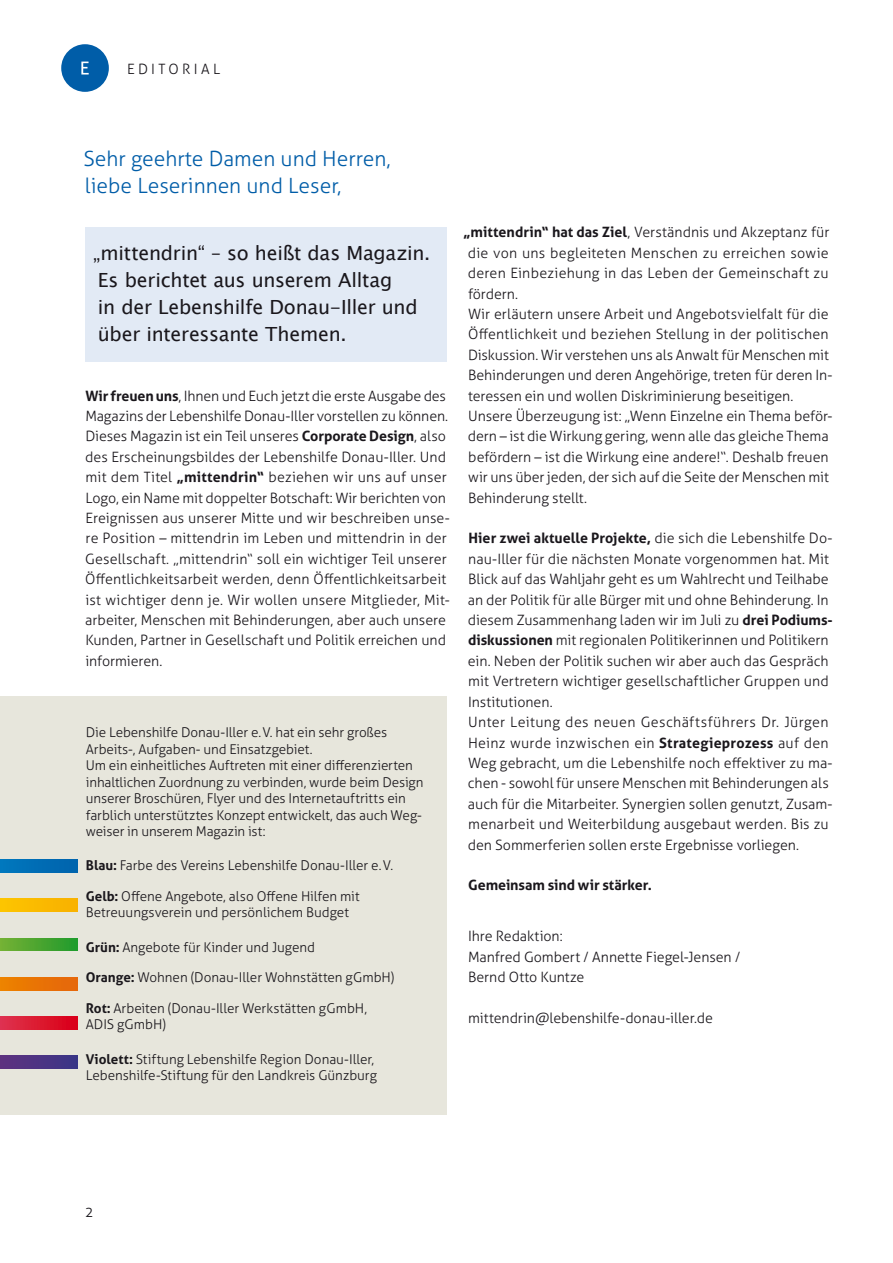
<style>
.page{position:relative;width:893px;height:1263px;background:#fff}
.page>*{position:absolute;margin:0;border:0;box-sizing:border-box;transform-origin:0 0}
.t1{font:300 21px/27px "Aller";color:#005da8}
.t2{font:19.5px/27px "Lucida Sans Unicode";letter-spacing:-.015em;color:#1a171c}
.t3{font:300 14.25px/20.4px "Aller";color:#1a171c}
.t4{font:700 14.25px "Aller";letter-spacing:-.005em;color:#1a171c}
.t5{font:300 13.5px/16.5px "Aller";letter-spacing:-.005em;color:#1a171c}
.s1{font-weight:700}
</style>
<div class="page">
<div style="left:0;top:696px;width:446px;height:419px;background:#e7e6dc"></div>
<div style="left:85px;top:227px;width:361px;height:135px;background:#e2eaf5"></div>
<div style="left:0;top:859px;width:78px;height:13px;background:#006cb4"></div>
<div style="left:0;top:899px;width:78px;height:12px;background:#faba00"></div>
<svg style="left:0;top:938px;width:78px;height:13px"></svg>
<svg style="left:0;top:977px;width:78px;height:13px"></svg>
<svg style="left:0;top:1016px;width:78px;height:13px"></svg>
<svg style="left:0;top:1056px;width:78px;height:13px"></svg>
<div style="left:61px;top:44px;width:48px;height:48px;background:#005da8;border-radius:50%"></div>
<svg style="left:81px;top:62px;width:8px;height:13px"></svg>
<p class="t3" style="left:127px;top:59px;width:22px">editorial</p>
<h1 class="t1" style="left:84px;top:145px;width:309px">Sehr geehrte Damen und Herren, liebe Leserinnen und Leser,</h1>
<h2 class="t2" style="left:93px;top:239px;width:339px">„mittendrin“ – so heißt das Magazin.<br>Es berichtet aus unserem Alltag<br>in der Lebenshilfe Donau-Iller und über interessante Themen.</h2>
<p class="t3" style="left:85px;top:385px;width:366px"><span class="s1">Wir freuen uns</span>, Ihnen und Euch jetzt die erste Ausgabe des Magazins der Lebenshilfe Donau-Iller vorstellen zu können.<br>Dieses Magazin ist ein Teil unseres <span class="s1">Corporate Design</span>, also des Erscheinungsbildes der Lebenshilfe Donau-Iller. U nd mit dem Titel <span class="s1">„mittendrin“</span> beziehen wir uns auf unser Logo, ein Name mit doppelter Botschaft: Wir berichten von Ereignissen aus unserer Mitte und wir beschreiben unse&shy;re Position – mittendrin im Leben und mittendrin in der Gesellschaft. „mittendrin“ soll ein wichtiger Teil unserer Öffentlichkeitsarbeit werden, denn Öffentlichkeitsarbeit ist wichtiger denn je. Wir wollen unsere Mitglieder, Mit&shy;arbeiter, Menschen mit Behinderungen, aber auch unsere Kunden, Partner in Gesellschaft und Politik erreichen und informieren.</p>
<p class="t5" style="left:86px;top:724px;width:339px">Die Lebenshilfe Donau-Iller e.V. hat ein sehr großes Arbeits-, Aufgaben- und Einsatzgebiet.<br>Um ein einheitliches Auftreten mit einer differenzierten inhaltlichen Zuordnung zu verbinden, wurde beim Design unserer Broschüren, Flyer und des Internetauftritts ein farblich unterstütztes Konzept entwickelt, das auch Weg&shy;weiser in unserem Magazin ist:</p>
<p class="t5" style="left:86px;top:857px;width:309px"><span class="s1">Blau:</span> Farbe des Vereins Lebenshilfe Donau-Iller e.V.</p>
<p class="t5" style="left:86px;top:888px;width:275px"><span class="s1">Gelb:</span> Offene Angebote, also Offene Hilfen mit<br>Betreuungsverein und persönlichem Budget</p>
<p class="t5" style="left:86px;top:939px;width:231px"><span class="s1">Grün:</span> Angebote für Kinder und Jugend</p>
<p class="t5" style="left:86px;top:969px;width:310px"><span class="s1">Orange:</span> Wohnen (Donau-Iller Wohnstätten gGmbH)</p>
<p class="t5" style="left:86px;top:1000px;width:283px"><span class="s1">Rot:</span> Arbeiten (Donau-Iller Werkstätten gGmbH,<br>ADIS gGmbH)</p>
<p class="t5" style="left:86px;top:1051px;width:293px"><span class="s1">Violett:</span> Stiftung Lebenshilfe Region Donau-Iller,<br>Lebenshilfe-Stiftung für den Landkreis Günzburg</p>
<p class="t3" style="left:468px;top:222px;width:366px;text-indent:-5px"><span class="s1">„mittendrin“ hat das Ziel</span>, Verständnis und Akzeptanz für die von uns begleiteten Menschen zu erreichen sowie deren Einbeziehung in das Leben der Gemeinschaft zu fördern.<br>Wir erläutern unsere Arbeit und Angebotsvielfalt für die Öffentlichkeit und beziehen Stellung in der politischen Diskussion. Wir verstehen uns als Anwalt für Menschen mit Behinderungen und deren Angehörige, treten für deren In&shy;teressen ein und wollen Diskriminierung beseitigen.<br>U nsere Überzeugung ist: „Wenn Einzelne ein Thema beför&shy;dern – ist die Wirkung gering, wenn alle das gleiche Thema befördern – ist die Wirkung eine andere!“. Deshalb freuen wir uns über jeden, der sich auf die Seite der Menschen mit Behinderung stellt.</p>
<p class="t3" style="left:468px;top:528px;width:366px"><span class="s1">Hier zwei aktuelle Projekte,</span> die sich die Lebenshilfe Do&shy;nau-Iller für die nächsten Monate vorgenommen hat. Mit Blick auf das Wahljahr geht es um Wahlrecht und Teilhabe an der Politik für alle Bürger mit und ohne Behinderung. In diesem Zusammenhang laden wir im Juli zu <span class="s1">drei Podiums&shy;diskussionen</span> mit regionalen Politikerinnen und Politikern ein. Neben der Politik suchen wir aber auch das Gespräch mit Vertretern wichtiger gesellschaftlicher Gruppen und Institutionen.<br>U nter Leitung des neuen Geschäftsführers Dr. Jürgen Heinz wurde inzwischen ein <span class="s1">Strategieprozess</span> auf den Weg gebracht, um die Lebenshilfe noch effektiver zu ma&shy;chen - sowohl für unsere Menschen mit Behinderungen als auch für die Mitarbeiter. Synergien sollen genutzt, Zusam&shy;menarbeit und Weiterbildung ausgebaut werden. Bis zu den Sommerferien sollen erste Ergebnisse vorliegen.</p>
<p class="t4" style="left:468px;top:876px;width:185px">Gemeinsam sind wir stärker.</p>
<p class="t3" style="left:468px;top:926px;width:274px">Ihre Redaktion:<br>Manfred Gombert / Annette Fiegel-Jensen /<br>Bernd Otto Kuntze</p>
<p class="t3" style="left:468px;top:1008px;width:246px">mittendrin@lebenshilfe-donau-iller.de</p>
<p class="t3" style="left:85px;top:1202px;width:10px">2</p>
</div>
